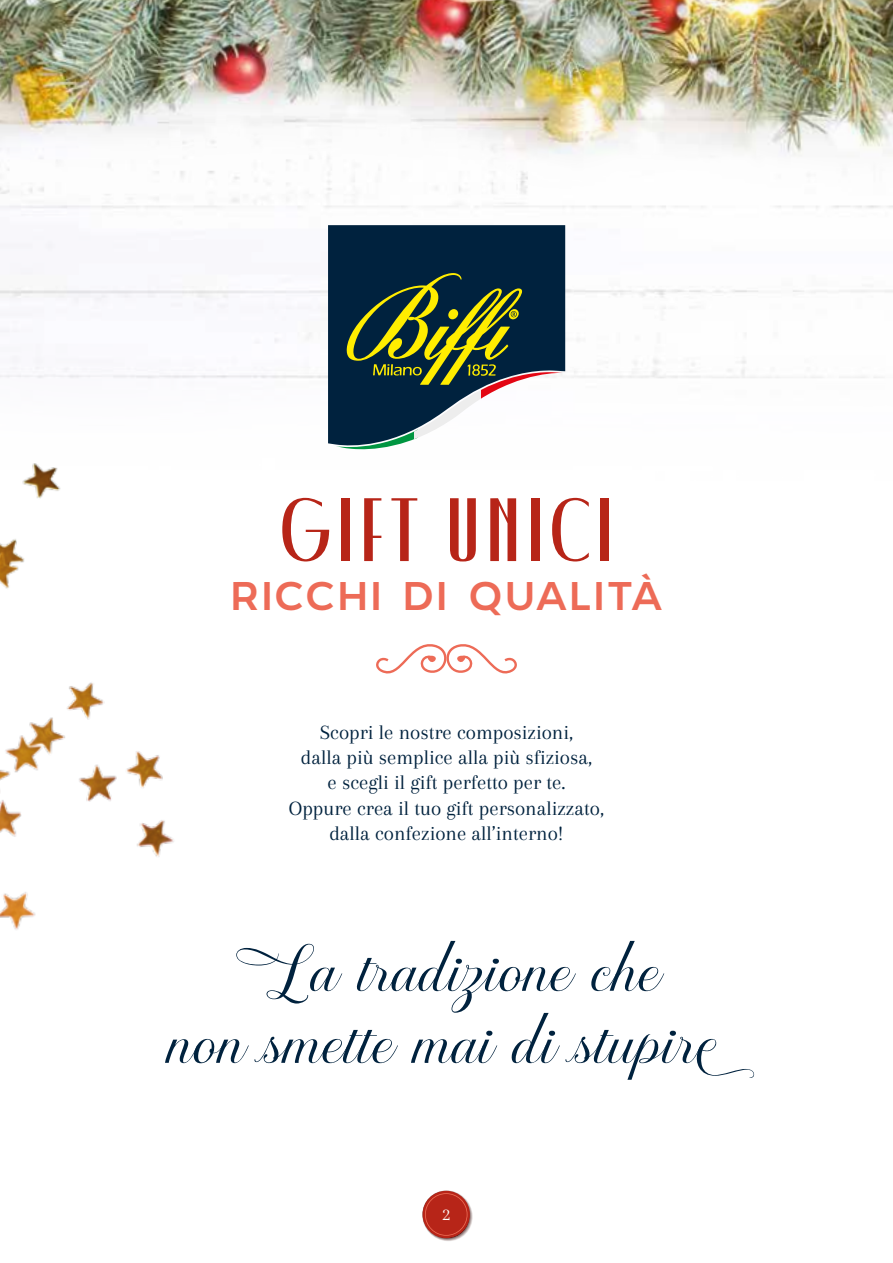
<style>
.page{position:relative;width:893px;height:1263px;background:#fff}
.page>*{position:absolute;margin:0;border:0;box-sizing:border-box;transform-origin:0 0}
.t1{font:89.7px "DECOHEADDISPLAY Regular";letter-spacing:.1em;color:#b72518}
.t2{font:70.35px/72px "Brignola PUA Script";color:#00223e;text-align:center}
.t3{font:40.05px "Hubhead";letter-spacing:.09em;color:#ed6b57}
.t4{font:21px/25.2px "Arapey";color:#00223e;text-align:center}
.t5{font:18px "Arapey";color:#fff}
</style>
<div class="page">
<img style="left:0;top:554px;width:174px;height:376px">
<img style="left:0;top:0;width:893px;height:543px">
<div style="left:328px;top:225px;width:237px;height:223px;background:#00223e"></div>
<svg style="left:336px;top:372px;width:79px;height:78px;background:#143a4d"></svg>
<svg style="left:415px;top:385px;width:66px;height:65px"></svg>
<div style="left:481px;top:372px;width:81px;height:78px;background:#fdfdfe"></div>
<svg style="left:346px;top:273px;width:176px;height:112px;background:#42562e"></svg>
<svg style="left:376px;top:644px;width:141px;height:30px"></svg>
<svg style="left:422px;top:1190px;width:51px;height:51px"></svg>
<h1 class="t1" style="left:281px;top:491px;width:332px">GIFT UNICI</h1>
<h3 class="t3" style="left:231px;top:571px;width:432px">RICCHI DI QUALITÀ</h3>
<p class="t4" style="left:289px;top:720px;width:317px">Scopri le nostre composizioni,<br>dalla più semplice alla più sfiziosa,<br>e scegli il gift perfetto per te.<br>Oppure crea il tuo gift personalizzato, dalla confezione all’interno!</p>
<h2 class="t2" style="left:171px;top:930px;width:589px">La tradizione che<br>non smette mai di stupire</h2>
<p class="t5" style="left:442px;top:1205px;width:10px">2</p>
</div>
